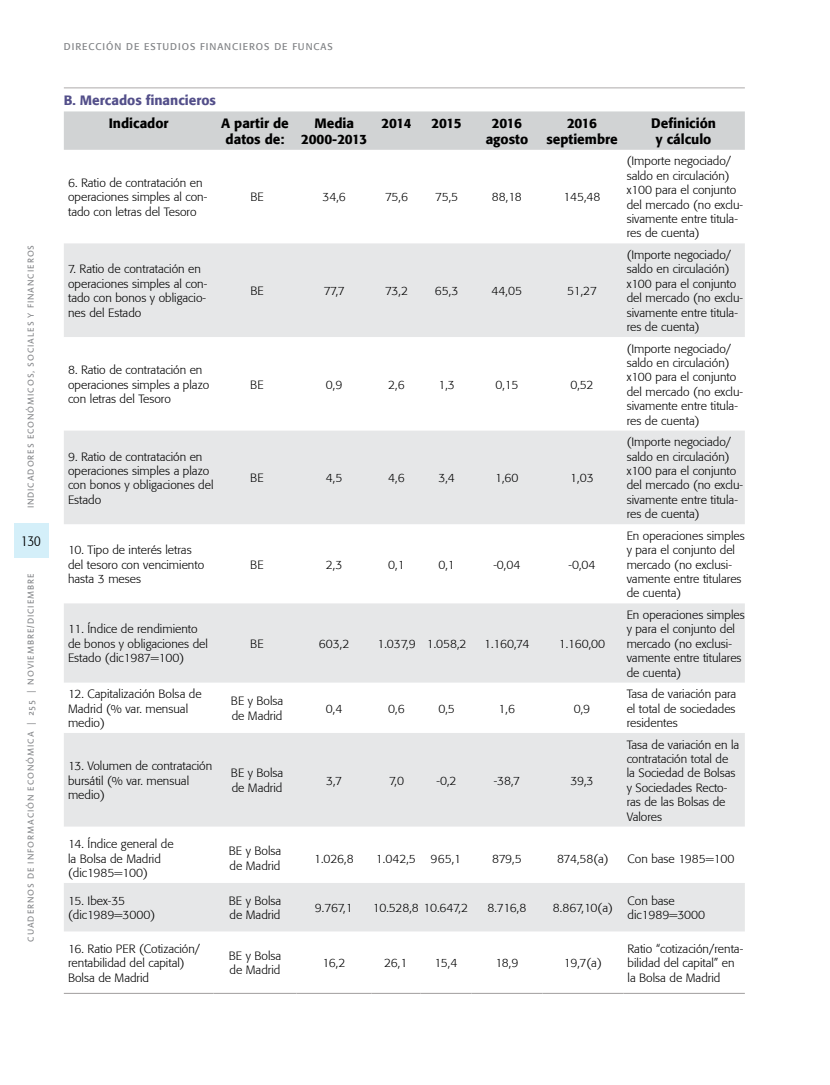
<style>
.page{position:relative;width:830px;height:1085px;background:#fff}
.page>*{position:absolute;margin:0;border:0;box-sizing:border-box;transform-origin:0 0}
.t1{font:300 condensed 15px "Formata";color:#000}
.t2{font:500 13.5px/16.2px "Formata";color:#000;text-align:center}
.t3{font:500 13.5px "Formata";color:#534f8a}
.t4{font:300 12px/14.4px "Formata";color:#000}
.t5{font:300 12px "Formata";letter-spacing:-.03em;color:#000}
.t6{font:9.75px "Formata";letter-spacing:.1em;color:#808285}
.t7{font:9px "Linotype Aroma";letter-spacing:.1em;color:#808285}
</style>
<div class="page">
<div style="left:14px;top:523px;width:34px;height:35px;background:#d4eff9"></div>
<div style="left:64px;top:111px;width:680px;height:39px;background:#d1d3d4"></div>
<svg style="left:64px;top:243px;width:680px;height:583px;fill:#e6e7e8"></svg>
<hr style="left:64px;top:87px;width:680px;height:1px;background:#b6b4b4">
<div style="left:64px;top:883px;width:680px;height:48px;background:#e6e7e8"></div>
<hr style="left:64px;top:992px;width:149px;height:1px;background:#aaa8a8">
<hr style="left:213px;top:992px;width:83px;height:1px;background:#aaa8a8">
<hr style="left:296px;top:992px;width:75px;height:1px;background:#aaa8a8">
<hr style="left:371px;top:992px;width:49px;height:1px;background:#aaa8a8">
<hr style="left:420px;top:992px;width:51px;height:1px;background:#aaa8a8">
<hr style="left:471px;top:992px;width:71px;height:1px;background:#aaa8a8">
<hr style="left:542px;top:992px;width:81px;height:1px;background:#aaa8a8">
<hr style="left:623px;top:992px;width:121px;height:1px;background:#aaa8a8">
<p class="t7" style="left:25px;top:508px;width:265px;rotate:-90deg">INDICADORES ECONÓMICOS, SOCIALES Y FINANCIEROS</p>
<p class="t1" style="left:21px;top:531px;width:21px">130</p>
<p class="t7" style="left:25px;top:941px;width:370px;rotate:-90deg">CUADERNOS DE INFORMACIÓN ECONÓMICA | 255 | NOVIEMBRE/DICIEMBRE</p>
<p class="t6" style="left:64px;top:40px;width:270px">DIRECCIÓN DE ESTUDIOS FINANCIEROS DE FUNCAS</p>
<p class="t3" style="left:64px;top:92px;width:154px">B. Mercados financieros</p>
<p class="t2" style="left:109px;top:115px;width:61px">Indicador</p>
<p class="t2" style="left:221px;top:115px;width:69px">A partir de datos de:</p>
<p class="t2" style="left:301px;top:115px;width:68px">Media<br>2000-2013</p>
<p class="t2" style="left:381px;top:115px;width:32px">2014</p>
<p class="t2" style="left:431px;top:115px;width:32px">2015</p>
<p class="t2" style="left:485px;top:115px;width:44px">2016 agosto</p>
<p class="t2" style="left:546px;top:115px;width:73px">2016 septiembre</p>
<p class="t2" style="left:651px;top:115px;width:66px">Definición y cálculo</p>
<p class="t4" style="left:68px;top:176px;width:141px">6. Ratio de contratación en operaciones simples al con&shy;tado con letras del Tesoro</p>
<p class="t4" style="left:626px;top:154px;width:118px">(Importe negociado/ saldo en circulación) x100 para el conjunto del mercado (no exclu&shy;sivamente entre titula&shy;res de cuenta)</p>
<p class="t4" style="left:250px;top:190px;width:15px">BE</p>
<p class="t4" style="left:322px;top:190px;width:25px">34,6</p>
<p class="t4" style="left:385px;top:190px;width:24px">75,6</p>
<p class="t4" style="left:435px;top:190px;width:24px">75,5</p>
<p class="t4" style="left:491px;top:190px;width:31px">88,18</p>
<p class="t4" style="left:563px;top:190px;width:38px">145,48</p>
<p class="t4" style="left:68px;top:262px;width:141px">7. Ratio de contratación en operaciones simples al con&shy;tado con bonos y obligacio&shy;nes del Estado</p>
<p class="t4" style="left:68px;top:363px;width:143px">8. Ratio de contratación en operaciones simples a plazo con letras del Tesoro</p>
<p class="t4" style="left:68px;top:449px;width:147px">9. Ratio de contratación en operaciones simples a plazo con bonos y obligaciones del<br>Estado</p>
<p class="t4" style="left:68px;top:542px;width:138px">10. Tipo de interés letras del tesoro con vencimiento hasta 3 meses</p>
<p class="t4" style="left:68px;top:622px;width:141px">11. Índice de rendimiento de bonos y obligaciones del<br>Estado (dic1987=100)</p>
<p class="t4" style="left:250px;top:283px;width:15px">BE</p>
<p class="t4" style="left:323px;top:283px;width:23px">77,7</p>
<p class="t4" style="left:385px;top:283px;width:24px">73,2</p>
<p class="t4" style="left:434px;top:283px;width:25px">65,3</p>
<p class="t4" style="left:491px;top:283px;width:32px">44,05</p>
<p class="t4" style="left:566px;top:283px;width:31px">51,27</p>
<p class="t4" style="left:250px;top:377px;width:15px">BE</p>
<p class="t4" style="left:326px;top:377px;width:18px">0,9</p>
<p class="t4" style="left:388px;top:377px;width:18px">2,6</p>
<p class="t4" style="left:438px;top:377px;width:18px">1,3</p>
<p class="t4" style="left:495px;top:377px;width:24px">0,15</p>
<p class="t4" style="left:570px;top:377px;width:25px">0,52</p>
<p class="t4" style="left:250px;top:471px;width:15px">BE</p>
<p class="t4" style="left:326px;top:471px;width:18px">4,5</p>
<p class="t4" style="left:388px;top:471px;width:18px">4,6</p>
<p class="t4" style="left:438px;top:471px;width:18px">3,4</p>
<p class="t4" style="left:495px;top:471px;width:25px">1,60</p>
<p class="t4" style="left:570px;top:471px;width:25px">1,03</p>
<p class="t4" style="left:250px;top:557px;width:15px">BE</p>
<p class="t4" style="left:326px;top:557px;width:18px">2,3</p>
<p class="t4" style="left:388px;top:557px;width:18px">0,1</p>
<p class="t4" style="left:438px;top:557px;width:18px">0,1</p>
<p class="t4" style="left:493px;top:557px;width:28px">-0,04</p>
<p class="t4" style="left:568px;top:557px;width:28px">-0,04</p>
<p class="t4" style="left:250px;top:636px;width:15px">BE</p>
<p class="t4" style="left:319px;top:636px;width:32px">603,2</p>
<p class="t4" style="left:377px;top:636px;width:90px">1.037,9 1.058,2</p>
<p class="t4" style="left:484px;top:636px;width:47px">1.160,74</p>
<p class="t4" style="left:558px;top:636px;width:48px">1.160,00</p>
<p class="t4" style="left:68px;top:686px;width:135px">12. Capitalización Bolsa de<br>Madrid (% var. mensual medio)</p>
<p class="t4" style="left:231px;top:694px;width:54px">BE y Bolsa de Madrid</p>
<p class="t4" style="left:326px;top:701px;width:18px">0,4</p>
<p class="t4" style="left:388px;top:701px;width:18px">0,6</p>
<p class="t4" style="left:438px;top:701px;width:18px">0,5</p>
<p class="t4" style="left:498px;top:701px;width:18px">1,6</p>
<p class="t4" style="left:573px;top:701px;width:18px">0,9</p>
<p class="t4" style="left:68px;top:758px;width:146px">13. Volumen de contratación bursátil (% var. mensual medio)</p>
<p class="t4" style="left:231px;top:766px;width:54px">BE y Bolsa de Madrid</p>
<p class="t4" style="left:326px;top:773px;width:17px">3,7</p>
<p class="t4" style="left:389px;top:773px;width:16px">7,0</p>
<p class="t4" style="left:436px;top:773px;width:21px">-0,2</p>
<p class="t4" style="left:493px;top:773px;width:28px">-38,7</p>
<p class="t4" style="left:570px;top:773px;width:25px">39,3</p>
<p class="t4" style="left:626px;top:247px;width:118px">(Importe negociado/ saldo en circulación) x100 para el conjunto del mercado (no exclu&shy;sivamente entre titula&shy;res de cuenta)</p>
<p class="t4" style="left:626px;top:341px;width:118px">(Importe negociado/ saldo en circulación) x100 para el conjunto del mercado (no exclu&shy;sivamente entre titula&shy;res de cuenta)</p>
<p class="t4" style="left:626px;top:435px;width:118px">(Importe negociado/ saldo en circulación) x100 para el conjunto del mercado (no exclu&shy;sivamente entre titula&shy;res de cuenta)</p>
<p class="t4" style="left:626px;top:528px;width:119px">En operaciones simples y para el conjunto del mercado (no exclusi&shy;vamente entre titulares de cuenta)</p>
<p class="t4" style="left:626px;top:607px;width:119px">En operaciones simples y para el conjunto del mercado (no exclusi&shy;vamente entre titulares de cuenta)</p>
<p class="t4" style="left:626px;top:686px;width:111px;text-align:justify">Tasa de variación para el total de sociedades residentes</p>
<p class="t4" style="left:626px;top:737px;width:114px">Tasa de variación en la contratación total de la Sociedad de Bolsas y Sociedades Recto&shy;ras de las Bolsas de<br>Valores</p>
<p class="t4" style="left:68px;top:836px;width:107px">14. Índice general de la Bolsa de Madrid (dic1985=100)</p>
<p class="t4" style="left:228px;top:843px;width:54px">BE y Bolsa de Madrid</p>
<p class="t4" style="left:314px;top:851px;width:41px">1.026,8</p>
<p class="t4" style="left:375px;top:851px;width:87px">1.042,5 965,1</p>
<p class="t4" style="left:492px;top:851px;width:31px">879,5</p>
<p class="t4" style="left:557px;top:851px;width:53px">874,58(a)</p>
<p class="t4" style="left:627px;top:851px;width:108px">Con base 1985=100</p>
<p class="t4" style="left:68px;top:893px;width:88px">15. Ibex-35 (dic1989=3000)</p>
<p class="t4" style="left:228px;top:893px;width:54px">BE y Bolsa de Madrid</p>
<p class="t4" style="left:315px;top:900px;width:39px">9.767,1</p>
<p class="t5" style="left:372px;top:900px;width:97px">10.528,8 10.647,2</p>
<p class="t4" style="left:487px;top:900px;width:40px">8.716,8</p>
<p class="t4" style="left:552px;top:900px;width:61px">8.867,10(a)</p>
<p class="t4" style="left:627px;top:893px;width:79px">Con base dic1989=3000</p>
<p class="t4" style="left:68px;top:941px;width:134px">16. Ratio PER (Cotización/ rentabilidad del capital)<br>Bolsa de Madrid</p>
<p class="t4" style="left:228px;top:948px;width:54px">BE y Bolsa de Madrid</p>
<p class="t4" style="left:322px;top:955px;width:24px">16,2</p>
<p class="t4" style="left:384px;top:955px;width:25px">26,1</p>
<p class="t4" style="left:434px;top:955px;width:24px">15,4</p>
<p class="t4" style="left:495px;top:955px;width:24px">18,9</p>
<p class="t4" style="left:563px;top:955px;width:39px">19,7(a)</p>
<p class="t4" style="left:627px;top:941px;width:117px">Ratio “cotización/renta&shy;bilidad del capital” en la Bolsa de Madrid</p>
</div>
